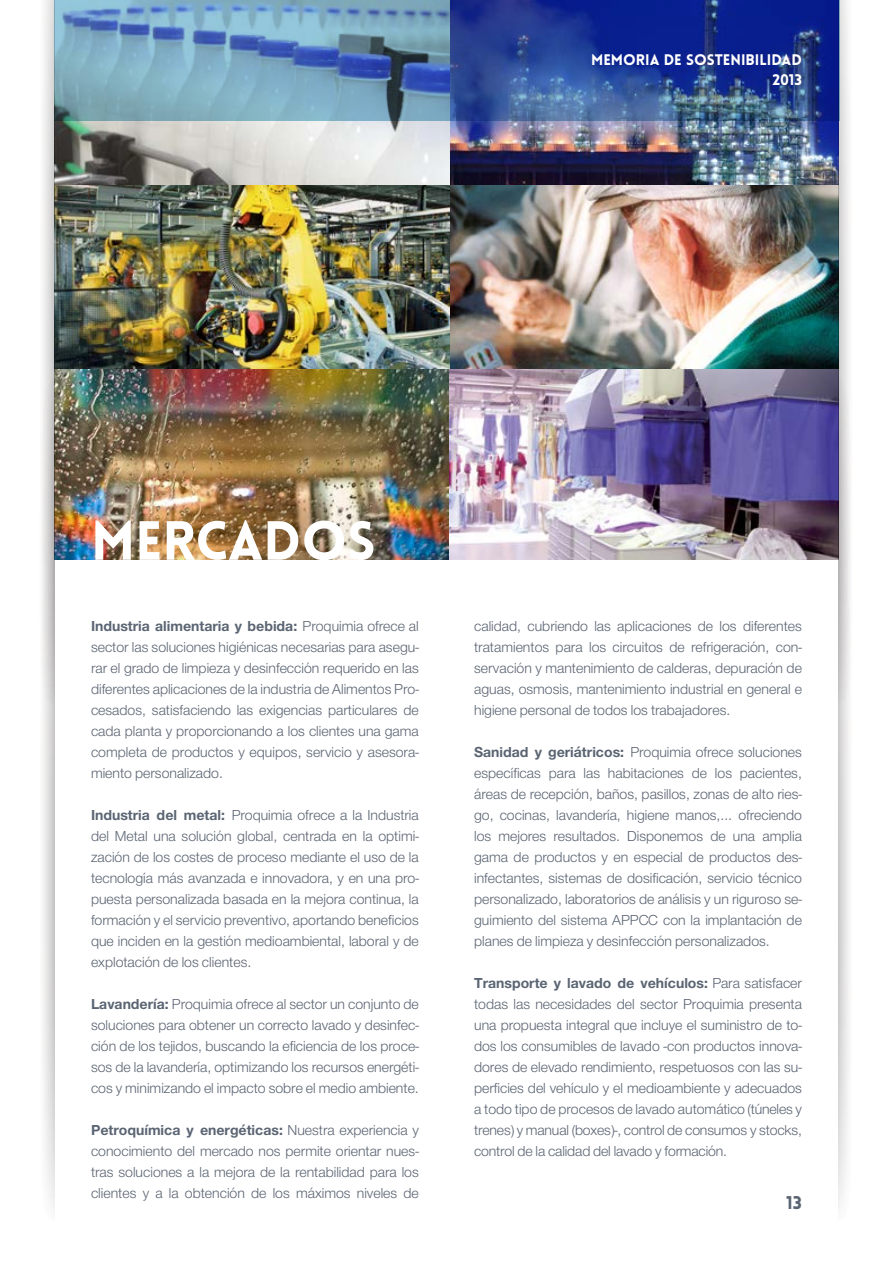
<style>
.page{position:relative;width:893px;height:1263px;background:#fff}
.page>*{position:absolute;margin:0;border:0;box-sizing:border-box;transform-origin:0 0}
.t1{font:900 54px "Lovelo";color:#fff}
.t2{font:900 18px "Lovelo";color:#5a6472}
.t3{font:15px/21px "NH45";color:#5a6472;text-align:justify}
.t4{font:15px "NH75";color:#5a6472}
.t5{font:900 15px/19.5px "Lovelo";color:#fff;text-align:right}
.s1{font-family:"NH45"}
.s2{font-family:"NH75"}
</style>
<div class="page">
<img style="left:54px;top:369px;width:784px;height:190px">
<img style="left:449px;top:120px;width:389px;height:249px">
<img style="left:54px;top:120px;width:395px;height:65px">
<img style="left:54px;top:185px;width:395px;height:184px">
<img style="left:54px;top:0;width:784px;height:120px">
<svg style="left:40px;top:190px;width:14px;height:21px"></svg>
<img style="left:838px;top:0;width:11px;height:217px">
<svg style="left:838px;top:190px;width:11px;height:21px"></svg>
<img style="left:838px;top:217px;width:13px;height:991px">
<p class="t5" style="left:591px;top:51px;width:212px">MEMORIA DE SOSTENIBILIDAD<br>2013</p>
<h1 class="t1" style="left:91px;top:507px;width:286px">MERCADOS</h1>
<p class="t4" style="left:91px;top:616px;width:329px">Industria alimentaria y bebida: <span class="s1">Proquimia ofrece al</span></p>
<p class="t3" style="left:91px;top:638px;width:329px">sector las soluciones higiénicas necesarias para asegu&shy;rar el grado de limpieza y desinfección requerido en las diferentes aplicaciones de la industria de Alimentos Pro&shy;cesados, satisfaciendo las exigencias particulares de cada planta y proporcionando a los clientes una gama completa de productos y equipos, servicio y asesora&shy;miento personalizado.</p>
<p class="t3" style="left:91px;top:806px;width:329px"><span class="s2">Industria del metal:</span> Proquimia ofrece a la Industria del Metal una solución global, centrada en la optimi&shy;zación de los costes de proceso mediante el uso de la tecnología más avanzada e innovadora, y en una pro&shy;puesta personalizada basada en la mejora continua, la formación y el servicio preventivo, aportando beneficios que inciden en la gestión medioambiental, laboral y de explotación de los clientes.</p>
<p class="t3" style="left:91px;top:995px;width:329px"><span class="s2">Lavandería:</span> Proquimia ofrece al sector un conjunto de soluciones para obtener un correcto lavado y desinfec&shy;ción de los tejidos, buscando la eficiencia de los proce&shy;sos de la lavandería, optimizando los recursos energéti&shy;cos y minimizando el impacto sobre el medio ambiente.</p>
<p class="t4" style="left:91px;top:1120px;width:329px">Petroquímica y energéticas: <span class="s1">Nuestra experiencia y</span></p>
<p class="t3" style="left:91px;top:1142px;width:329px">conocimiento del mercado nos permite orientar nues&shy;tras soluciones a la mejora de la rentabilidad para los clientes y a la obtención de los máximos niveles de</p>
<p class="t3" style="left:474px;top:617px;width:329px">calidad, cubriendo las aplicaciones de los diferentes tratamientos para los circuitos de refrigeración, con&shy;servación y mantenimiento de calderas, depuración de aguas, osmosis, mantenimiento industrial en general e higiene personal de todos los trabajadores.</p>
<p class="t3" style="left:474px;top:743px;width:329px"><span class="s2">Sanidad y geriátricos:</span> Proquimia ofrece soluciones específicas para las habitaciones de los pacientes, áreas de recepción, baños, pasillos, zonas de alto ries&shy;go, cocinas, lavandería, higiene manos,… ofreciendo los mejores resultados. Disponemos de una amplia gama de productos y en especial de productos des&shy;infectantes, sistemas de dosificación, servicio técnico personalizado, laboratorios de análisis y un riguroso se&shy;guimiento del sistema APPCC con la implantación de planes de limpieza y desinfección personalizados.</p>
<p class="t4" style="left:474px;top:973px;width:329px">Transporte y lavado de vehículos: <span class="s1">Para satisfacer</span></p>
<p class="t3" style="left:474px;top:995px;width:329px">todas las necesidades del sector Proquimia presenta una propuesta integral que incluye el suministro de to&shy;dos los consumibles de lavado -‐con productos innova&shy;dores de elevado rendimiento, respetuosos con las su&shy;perficies del vehículo y el medioambiente y adecuados a todo tipo de procesos de lavado automático (túneles y trenes) y manual (boxes)-‐, control de consumos y stocks, control de la calidad del lavado y formación.</p>
<p class="t2" style="left:786px;top:1191px;width:17px">13</p>
</div>
